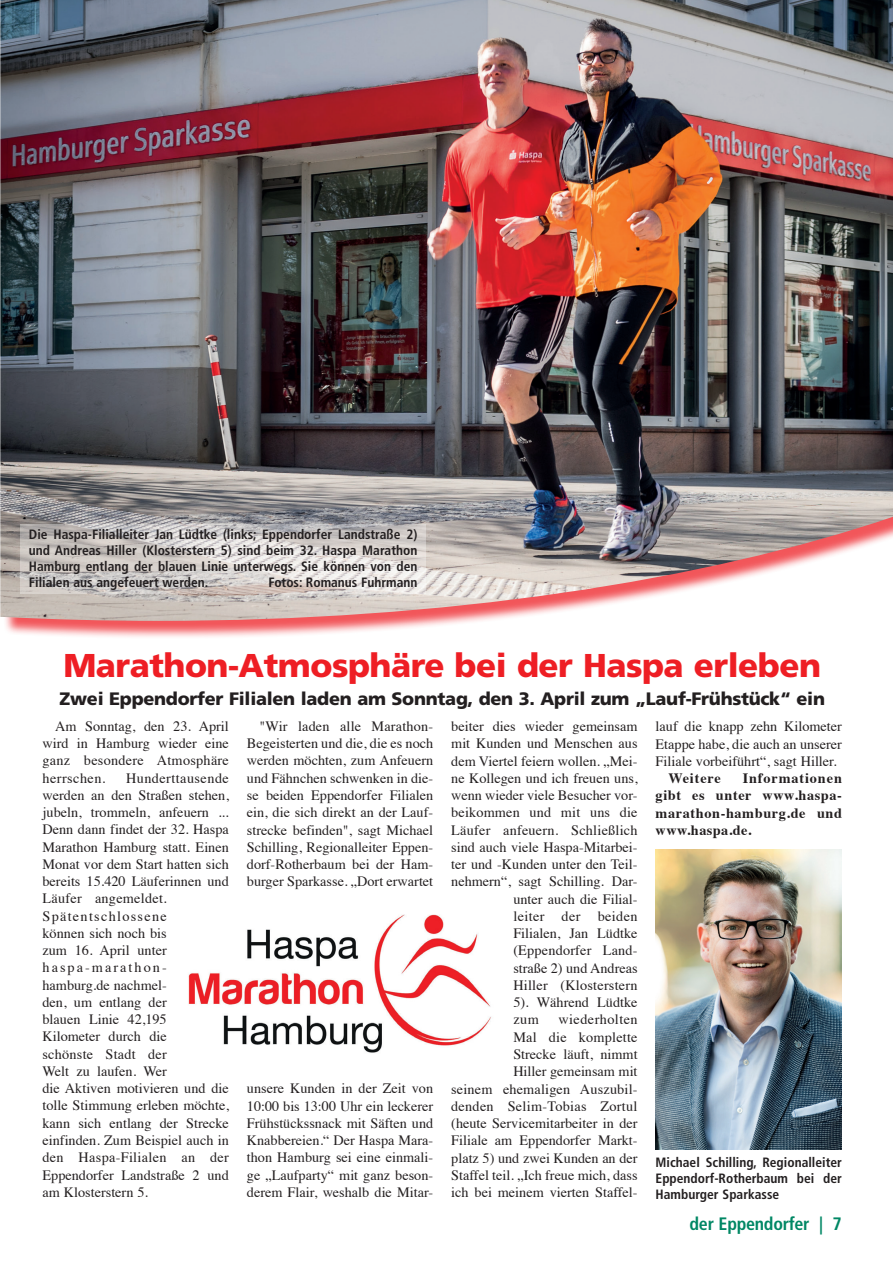
<style>
.page{position:relative;width:893px;height:1263px;background:#fff}
.page>*{position:absolute;margin:0;border:0;box-sizing:border-box;transform-origin:0 0}
.t1{font:900 33px "Frutiger";letter-spacing:-.015em;color:#ee1e24}
.t2{font:900 18px "Frutiger";letter-spacing:-.015em;color:#231f20}
.t3{font:700 condensed 18px "Frutiger";letter-spacing:-.015em;color:#008764}
.t4{font:14.25px/17.2px "Times";color:#231f20;text-align:justify}
.t5{font:700 14.25px/17.2px "Times";letter-spacing:.045em;color:#231f20;text-align:justify}
.t6{font:14.25px "Times";letter-spacing:.025em;color:#231f20}
.t7{font:700 condensed 13.5px/16.2px "Frutiger";color:#231f20;text-align:justify}
.s1{font-style:inherit}
</style>
<div class="page">
<div style="left:2px;top:0;width:891px;height:639px;background:#ee1e24;opacity:.75"></div>
<img style="left:0;top:0;width:893px;height:621px">
<svg style="left:20px;top:524px;width:406px;height:69px;background:#d1ccca"></svg>
<img style="left:656px;top:849px;width:186px;height:300px">
<img style="left:188px;top:914px;width:303px;height:139px">
<p class="t7" style="left:29px;top:526px;width:390px">Die Haspa-Filialleiter Jan Lüdtke (links; Eppendorfer Landstraße 2) und Andreas Hiller (Klosterstern 5) sind beim 32. Haspa Marathon Hamburg entlang der blauen Linie unterwegs. Sie können von den Filialen aus angefeuert werden.</p>
<p class="t7" style="left:268px;top:575px;width:151px">Fotos: Romanus Fuhrmann</p>
<h1 class="t1" style="left:63px;top:645px;width:759px">Marathon-Atmosphäre bei der Haspa erleben</h1>
<p class="t2" style="left:60px;top:688px;width:767px">Zwei Eppendorfer Filialen laden am Sonntag, den 3. April zum „Lauf-Frühstück“ ein</p>
<p class="t4" style="left:43px;top:716px;width:188px;text-indent:13px">Am Sonntag, den 23. April wird in Hamburg wieder eine ganz besondere Atmosphäre herrschen.</p>
<p class="t4" style="left:43px;top:768px;width:188px;text-align:left;text-indent:84px">Hunderttausende werden an den Straßen stehen, jubeln, trommeln, anfeuern ...<br>Denn dann findet der 32. Haspa<br>Marathon Hamburg statt. Einen<br>Monat vor dem Start hatten sich bereits 15.420 Läuferinnen und<br>Läufer angemeldet.<br>Spätentschlossene<br>können sich noch bis<br>zum 16. April unter haspa-marathon&shy;hamburg.de nachmel-<br>den, um entlang der<br>blauen Linie 42,195<br>Kilometer durch die<br>schönste Stadt der<br>Welt zu laufen. Wer<br>die Aktiven motivieren und die tolle Stimmung erleben möchte, kann sich entlang der Strecke einfinden. Zum Beispiel auch in den Haspa-Filialen an der<br>Eppendorfer Landstraße 2 und am Klosterstern 5.</p>
<p class="t4" style="left:247px;top:716px;width:188px;text-indent:13px">"Wir laden alle Marathon-Begeisterten und die, die es noch werden möchten, zum Anfeuern und Fähnchen schwenken in die&shy;se beiden Eppendorfer Filialen ein, die sich direkt an der Lauf&shy;strecke befinden", sagt Michael Schilling, Regionalleiter Eppen&shy;dorf-Rotherbaum bei der Ham&shy;burger Sparkasse. „Dort erwartet</p>
<p class="t4" style="left:247px;top:1079px;width:188px">unsere Kunden in der Zeit von 10:00 bis 13:00 Uhr ein leckerer Frühstückssnack mit Säften und Knabbereien.“ Der Haspa Mara&shy;thon Hamburg sei eine einmali&shy;ge „Laufparty“ mit ganz beson&shy;derem Flair, weshalb die Mitar-</p>
<p class="t4" style="left:451px;top:716px;width:188px">beiter dies wieder gemeinsam</p>
<p class="t4" style="left:451px;top:734px;width:188px">mit Kunden und Menschen aus</p>
<p class="t4" style="left:451px;top:751px;width:188px">dem Viertel feiern wollen. „Mei-</p>
<p class="t4" style="left:451px;top:768px;width:188px">ne Kollegen und ich freuen uns,</p>
<p class="t4" style="left:451px;top:785px;width:188px">wenn wieder viele Besucher vor-</p>
<p class="t4" style="left:451px;top:803px;width:188px">beikommen und mit uns die</p>
<p class="t4" style="left:451px;top:820px;width:188px">Läufer anfeuern. Schließlich</p>
<p class="t4" style="left:451px;top:837px;width:188px">sind auch viele Haspa-Mitarbei-</p>
<p class="t4" style="left:451px;top:854px;width:188px">ter und -Kunden unter den Teil-</p>
<p class="t4" style="left:451px;top:872px;width:188px">nehmern“, sagt Schilling. Dar-</p>
<p class="t4" style="left:513px;top:889px;width:126px">unter auch die Filial-</p>
<p class="t6" style="left:513px;top:903px;width:126px">leiter der beiden</p>
<p class="t4" style="left:513px;top:923px;width:126px">Filialen, Jan Lüdtke</p>
<p class="t4" style="left:513px;top:941px;width:126px">(Eppendorfer Land-</p>
<p class="t4" style="left:513px;top:958px;width:126px">straße 2) und Andreas</p>
<p class="t4" style="left:513px;top:975px;width:126px">Hiller (Klosterstern</p>
<p class="t4" style="left:513px;top:992px;width:126px">5). Während Lüdtke</p>
<p class="t4" style="left:513px;top:1010px;width:27px">zum</p>
<p class="t4" style="left:451px;top:1010px;width:188px;text-align:right">wiederholten<br>Mal die komplette<br>Strecke läuft, nimmt<br>Hiller gemeinsam mit<br>seinem ehemaligen Auszubil&shy;denden Selim-Tobias Zortul (heute Servicemitarbeiter in der<br>Filiale am Eppendorfer Markt&shy;platz 5) und zwei Kunden an der<br>Staffel teil. „Ich freue mich, dass ich bei meinem vierten Staffel-</p>
<p class="t4" style="left:656px;top:717px;width:188px">lauf die knapp zehn Kilometer Etappe habe, die auch an unserer Filiale vorbeiführt“, sagt Hiller.</p>
<p class="t5" style="left:668px;top:768px;width:54px">Weitere</p>
<p class="t5" style="left:656px;top:768px;width:188px;text-indent:87px">Informationen gibt es unter www.haspa&shy;marathon-hamburg.de und www.haspa.de.</p>
<p class="t7" style="left:656px;top:1154px;width:188px">Michael Schilling, Regionalleiter Eppendorf-Rotherbaum bei der Hamburger Sparkasse</p>
<p class="t3" style="left:690px;top:1213px;width:154px">der Eppendorfer | <span class="s1">7</span></p>
</div>
